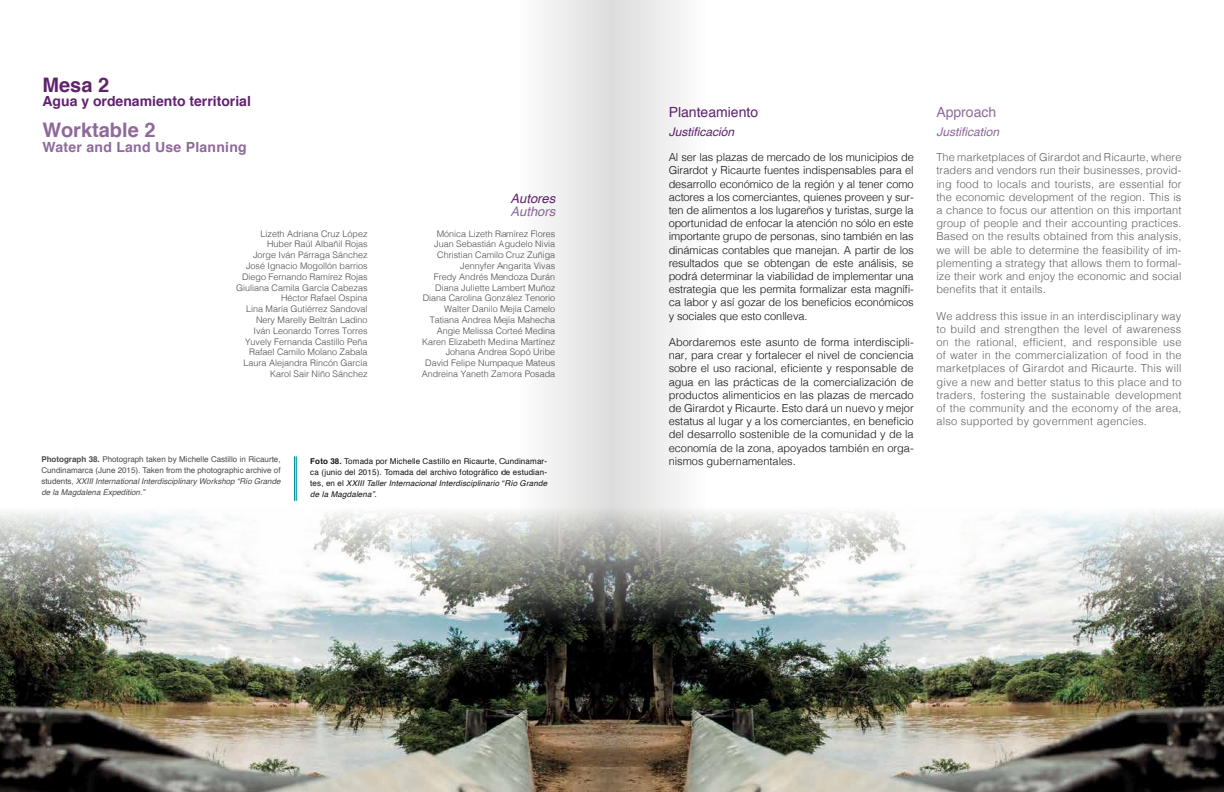
<style>
.page{position:relative;width:1224px;height:792px;background:#fff}
.page>*{position:absolute;margin:0;border:0;box-sizing:border-box;transform-origin:0 0}
.t1{font:700 20px "Helvetica";color:#8e699a}
.t2{font:700 20px "Helvetica";color:#60226e}
.t3{font:700 14px "Helvetica";color:#60226e}
.t4{font:700 14px "Helvetica";letter-spacing:.02em;color:#8e699a}
.t5{font:14px "Helvetica";color:#60226e}
.t6{font:14px "Helvetica";color:#8e699a}
.t7{font:italic 13px "Helvetica";color:#60226e}
.t8{font:italic 13px "Helvetica";color:#8e699a}
.t9{font:italic 12px "Helvetica";color:#60226e}
.t10{font:italic 12px "Helvetica";color:#8e699a}
.t11{font:300 11px/13.2px "Helvetica";letter-spacing:-.005em;color:#121212;text-align:justify}
.t12{font:300 11px/13.2px "Helvetica";letter-spacing:.015em;color:#606362;text-align:justify}
.t13{font:300 9px/10.8px "Helvetica";color:#4a4c4b;text-align:right}
.t14{font:8px/11px "Helvetica";color:#4a4c4b;text-align:justify}
.t15{font:8px/11px "Helvetica";letter-spacing:.02em;color:#121212;text-align:justify}
.s1{font-weight:700}
.s2{font-style:italic}
</style>
<div class="page">
<img style="left:0;top:491px;width:1224px;height:301px">
<hr style="left:296px;top:456px;width:1px;height:45px;background:#0095a0">
<hr style="left:294px;top:456px;width:1px;height:45px;background:#0095a0">
<svg style="left:612px;top:0;width:109px;height:792px"></svg>
<svg style="left:503px;top:0;width:109px;height:792px"></svg>
<h1 class="t2" style="left:43px;top:68px;width:68px">Mesa 2</h1>
<p class="t3" style="left:43px;top:90px;width:210px">Agua y ordenamiento territorial</p>
<h1 class="t1" style="left:43px;top:114px;width:115px">Worktable 2</h1>
<p class="t4" style="left:43px;top:136px;width:206px">Water and Land Use Planning</p>
<p class="t13" style="left:236px;top:227px;width:133px">Lizeth Adriana Cruz López<br>Huber Raúl Albañil Rojas<br>Jorge Iván Párraga Sánchez<br>José Ignacio Mogollón barrios<br>Diego Fernando Ramírez Rojas<br>Giuliana Camila García Cabezas<br>Héctor Rafael Ospina<br>Lina María Gutiérrez Sandoval<br>Nery Marelly Beltrán Ladino<br>Iván Leonardo Torres Torres<br>Yuvely Fernanda Castillo Peña<br>Rafael Camilo Molano Zabala<br>Laura Alejandra Rincón García<br>Karol Sair Niño Sánchez</p>
<p class="t7" style="left:511px;top:189px;width:46px">Autores</p>
<p class="t8" style="left:511px;top:201px;width:46px">Authors</p>
<p class="t13" style="left:422px;top:227px;width:135px">Mónica Lizeth Ramírez Flores<br>Juan Sebastián Agudelo Nivia<br>Christian Camilo Cruz Zuñiga<br>Jennyfer Angarita Vivas<br>Fredy Andrés Mendoza Durán<br>Diana Juliette Lambert Muñoz<br>Diana Carolina González Tenorio<br>Walter Danilo Mejía Camelo<br>Tatiana Andrea Mejía Mahecha<br>Angie Melissa Corteé Medina<br>Karen Elizabeth Medina Martínez<br>Johana Andrea Sopó Uribe<br>David Felipe Numpaque Mateus<br>Andreina Yaneth Zamora Posada</p>
<p class="t14" style="left:41px;top:454px;width:241px"><span class="s1">Photograph 38.</span> Photograph taken by Michelle Castillo in Ricaurte, Cundinamarca (June 2015). Taken from the photographic archive of students, <span class="s2">XXIII International Interdisciplinary Workshop “Río Grande de la Magdalena Expedition.”</span></p>
<p class="t15" style="left:310px;top:456px;width:238px"><span class="s1">Foto 38.</span> Tomada por Michelle Castillo en Ricaurte, Cundinamar&shy;ca (junio del 2015). Tomada del archivo fotográfico de estudian&shy;tes, en el <span class="s2">XXIII Taller Internacional Interdisciplinario “Río Grande de la Magdalena”.</span></p>
<p class="t5" style="left:669px;top:101px;width:91px">Planteamiento</p>
<p class="t9" style="left:669px;top:122px;width:67px">Justificación</p>
<p class="t11" style="left:669px;top:150px;width:247px">Al ser las plazas de mercado de los municipios de Girardot y Ricaurte fuentes indispensables para el desarrollo económico de la región y al tener como actores a los comerciantes, quienes proveen y sur&shy;ten de alimentos a los lugareños y turistas, surge la oportunidad de enfocar la atención no sólo en este importante grupo de personas, sino también en las dinámicas contables que manejan. A partir de los resultados que se obtengan de este análisis, se podrá determinar la viabilidad de implementar una estrategia que les permita formalizar esta magnífi&shy;ca labor y así gozar de los beneficios económicos y sociales que esto conlleva.</p>
<p class="t11" style="left:669px;top:335px;width:247px">Abordaremos este asunto de forma interdiscipli&shy;nar, para crear y fortalecer el nivel de conciencia sobre el uso racional, eficiente y responsable de agua en las prácticas de la comercialización de productos alimenticios en las plazas de mercado de Girardot y Ricaurte. Esto dará un nuevo y mejor estatus al lugar y a los comerciantes, en beneficio del desarrollo sostenible de la comunidad y de la economía de la zona, apoyados también en orga&shy;nismos gubernamentales.</p>
<p class="t6" style="left:936px;top:101px;width:61px">Approach</p>
<p class="t10" style="left:936px;top:122px;width:64px">Justification</p>
<p class="t12" style="left:936px;top:150px;width:247px">The marketplaces of Girardot and Ricaurte, where traders and vendors run their businesses, provid&shy;ing food to locals and tourists, are essential for the economic development of the region. This is a chance to focus our attention on this important group of people and their accounting practices.<br>Based on the results obtained from this analysis, we will be able to determine the feasibility of im&shy;plementing a strategy that allows them to formal&shy;ize their work and enjoy the economic and social benefits that it entails.</p>
<p class="t12" style="left:936px;top:308px;width:247px">We address this issue in an interdisciplinary way to build and strengthen the level of awareness on the rational, efficient, and responsible use of water in the commercialization of food in the marketplaces of Girardot and Ricaurte. This will give a new and better status to this place and to traders, fostering the sustainable development of the community and the economy of the area, also supported by government agencies.</p>
</div>
